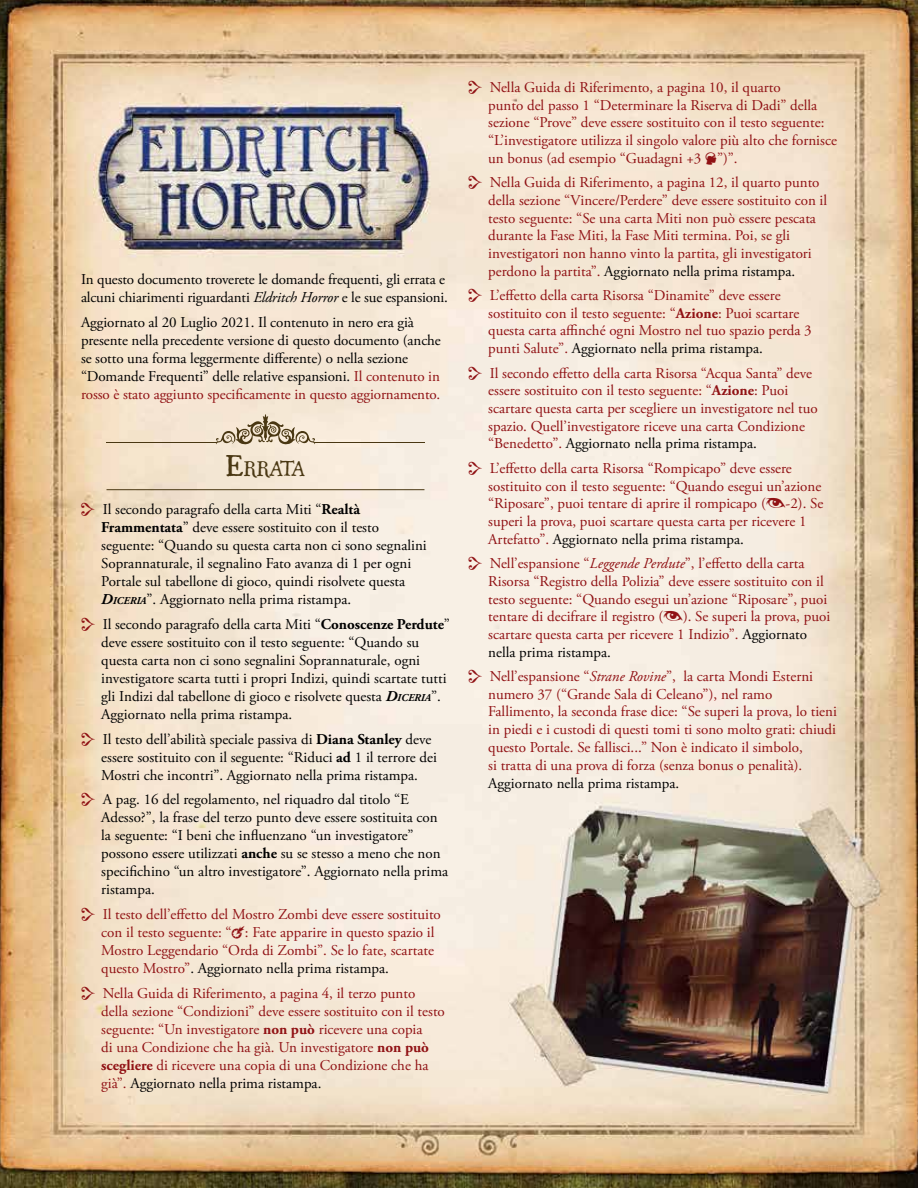
<style>
.page{position:relative;width:918px;height:1188px;background:#fff}
.page>*{position:absolute;margin:0;border:0;box-sizing:border-box;transform-origin:0 0}
.t1{font:18.9px "Ugly Qua";letter-spacing:-.14em;color:#493712}
.t2{font:15px/17.7px "Adobe Garamond Pro";color:#901114}
.t3{font:15px/18px "Adobe Garamond Pro";color:#000}
.s1{font-style:italic}
.s2{color:#901114}
.s3{font-size:27px}
.s4{font-weight:700}
.s5{font-weight:700;font-style:italic}
.s6{font-weight:700;font-style:italic;font-size:10.5px}
.s7{color:#000}
</style>
<div class="page">
<img style="left:0;top:0;width:918px;height:1188px">
<hr style="left:107px;top:489px;width:317px;height:1px;background:#493712">
<svg style="left:215px;top:414px;width:101px;height:31px;background:#cdbfa9"></svg>
<hr style="left:107px;top:442px;width:110px;height:1px;background:#493712">
<hr style="left:314px;top:442px;width:110px;height:1px;background:#493712">
<svg style="left:82px;top:503px;width:13px;height:13px"></svg>
<svg style="left:82px;top:618px;width:13px;height:13px"></svg>
<svg style="left:82px;top:732px;width:13px;height:14px"></svg>
<svg style="left:82px;top:793px;width:13px;height:13px"></svg>
<svg style="left:82px;top:908px;width:13px;height:13px"></svg>
<svg style="left:232px;top:926px;width:13px;height:13px"></svg>
<svg style="left:82px;top:987px;width:13px;height:13px"></svg>
<svg style="left:469px;top:81px;width:13px;height:13px"></svg>
<svg style="left:706px;top:152px;width:11px;height:12px"></svg>
<svg style="left:469px;top:176px;width:13px;height:13px"></svg>
<svg style="left:469px;top:289px;width:13px;height:13px"></svg>
<svg style="left:469px;top:366px;width:13px;height:14px"></svg>
<svg style="left:469px;top:462px;width:13px;height:13px"></svg>
<svg style="left:766px;top:498px;width:19px;height:10px"></svg>
<svg style="left:469px;top:557px;width:13px;height:13px"></svg>
<svg style="left:664px;top:611px;width:19px;height:10px"></svg>
<svg style="left:469px;top:670px;width:13px;height:13px"></svg>
<p class="t3" style="left:81px;top:271px;width:369px">In questo documento troverete le domande frequenti, gli errata e alcuni chiarimenti riguardanti <span class="s1">Eldritch Horror</span> e le sue espansioni.</p>
<p class="t3" style="left:81px;top:314px;width:361px">Aggiornato al 20 Luglio 2021. Il contenuto in nero era già presente nella precedente versione di questo documento (anche se sotto una forma leggermente differente) o nella sezione “Domande Frequenti” delle relative espansioni. <span class="s2">Il contenuto in rosso è stato aggiunto specificamente in questo aggiornamento.</span></p>
<p class="t1" style="left:226px;top:454px;width:81px"><span class="s3">E</span>RRATA</p>
<p class="t3" style="left:101px;top:501px;width:327px">Il secondo paragrafo della carta Miti “<span class="s4">Realtà Frammentata</span>” deve essere sostituito con il testo seguente: “Quando su questa carta non ci sono segnalini Soprannaturale, il segnalino Fato avanza di 1 per ogni Portale sul tabellone di gioco, quindi risolvete questa <span class="s5">D</span><span class="s6">ICERIA</span>”. Aggiornato nella prima ristampa.</p>
<p class="t3" style="left:101px;top:616px;width:350px">Il secondo paragrafo della carta Miti “<span class="s4">Conoscenze Perdute</span>” deve essere sostituito con il testo seguente: “Quando su questa carta non ci sono segnalini Soprannaturale, ogni investigatore scarta tutti i propri Indizi, quindi scartate tutti gli Indizi dal tabellone di gioco e risolvete questa <span class="s5">D</span><span class="s6">ICERIA</span>”.<br>Aggiornato nella prima ristampa.</p>
<p class="t3" style="left:101px;top:730px;width:337px">Il testo dell’abilità speciale passiva di <span class="s4">Diana Stanley</span> deve essere sostituito con il seguente: “Riduci <span class="s4">ad</span> 1 il terrore dei<br>Mostri che incontri”. Aggiornato nella prima ristampa.</p>
<p class="t3" style="left:101px;top:791px;width:348px">A pag. 16 del regolamento, nel riquadro dal titolo “E Adesso?”, la frase del terzo punto deve essere sostituita con la seguente: “I beni che influenzano “un investigatore” possono essere utilizzati <span class="s4">anche</span> su se stesso a meno che non specifichino “un altro investigatore”. Aggiornato nella prima ristampa.</p>
<p class="t2" style="left:101px;top:906px;width:341px">Il testo dell’effetto del Mostro Zombi deve essere sostituito con il testo seguente: “ : Fate apparire in questo spazio il Mostro Leggendario “Orda di Zombi”. Se lo fate, scartate questo Mostro”<span class="s7">. Aggiornato nella prima ristampa.</span></p>
<p class="t2" style="left:101px;top:985px;width:345px">Nella Guida di Riferimento, a pagina 4, il terzo punto<br>della sezione “Condizioni” deve essere sostituito con il testo seguente: “Un investigatore <span class="s4">non può</span> ricevere una copia<br>di una Condizione che ha già. Un investigatore <span class="s4">non può scegliere</span> di ricevere una copia di una Condizione che ha già”. <span class="s7">Aggiornato nella prima ristampa.</span></p>
<p class="t2" style="left:488px;top:79px;width:350px">Nella Guida di Riferimento, a pagina 10, il quarto<br>punto del passo 1 “Determinare la Riserva di Dadi” della sezione “Prove” deve essere sostituito con il testo seguente: “L’investigatore utilizza il singolo valore più alto che fornisce un bonus (ad esempio “Guadagni +3 ”)”.</p>
<p class="t2" style="left:488px;top:174px;width:340px">Nella Guida di Riferimento, a pagina 12, il quarto punto della sezione “Vincere/Perdere” deve essere sostituito con il testo seguente: “Se una carta Miti non può essere pescata durante la Fase Miti, la Fase Miti termina. Poi, se gli investigatori non hanno vinto la partita, gli investigatori perdono la partita”. <span class="s7">Aggiornato nella prima ristampa.</span></p>
<p class="t2" style="left:488px;top:287px;width:325px">L’effetto della carta Risorsa “Dinamite” deve essere sostituito con il testo seguente: “<span class="s4">Azione</span>: Puoi scartare questa carta affinché ogni Mostro nel tuo spazio perda 3 punti Salute”. <span class="s7">Aggiornato nella prima ristampa.</span></p>
<p class="t2" style="left:488px;top:365px;width:331px">Il secondo effetto della carta Risorsa “Acqua Santa” deve essere sostituito con il testo seguente: “<span class="s4">Azione</span>: Puoi scartare questa carta per scegliere un investigatore nel tuo spazio. Quell’investigatore riceve una carta Condizione “Benedetto”. <span class="s7">Aggiornato nella prima ristampa.</span></p>
<p class="t2" style="left:488px;top:460px;width:335px">L’effetto della carta Risorsa “Rompicapo” deve essere sostituito con il testo seguente: “Quando esegui un’azione “Riposare”, puoi tentare di aprire il rompicapo (</p>
<p class="t2" style="left:488px;top:495px;width:337px;text-indent:297px">-2). Se superi la prova, puoi scartare questa carta per ricevere 1<br>Artefatto”. <span class="s7">Aggiornato nella prima ristampa.</span></p>
<p class="t2" style="left:488px;top:555px;width:341px">Nell’espansione “<span class="s1">Leggende Perdute</span>”, l’effetto della carta Risorsa “Registro della Polizia” deve essere sostituito con il testo seguente: “Quando esegui un’azione “Riposare”, puoi tentare di decifrare il registro (</p>
<p class="t2" style="left:488px;top:608px;width:344px;text-indent:195px">). Se superi la prova, puoi scartare questa carta per ricevere 1 Indizio”. <span class="s7">Aggiornato nella prima ristampa.</span></p>
<p class="t2" style="left:488px;top:668px;width:350px">Nell’espansione “<span class="s1">Strane Rovine</span>”, la carta Mondi Esterni numero 37 (“Grande Sala di Celeano”), nel ramo Fallimento, la seconda frase dice: “Se superi la prova, lo tieni in piedi e i custodi di questi tomi ti sono molto grati: chiudi questo Portale. Se fallisci...” Non è indicato il simbolo,<br>si tratta di una prova di forza (senza bonus o penalità).</p>
<p class="t3" style="left:488px;top:774px;width:193px">Aggiornato nella prima ristampa.</p>
</div>
